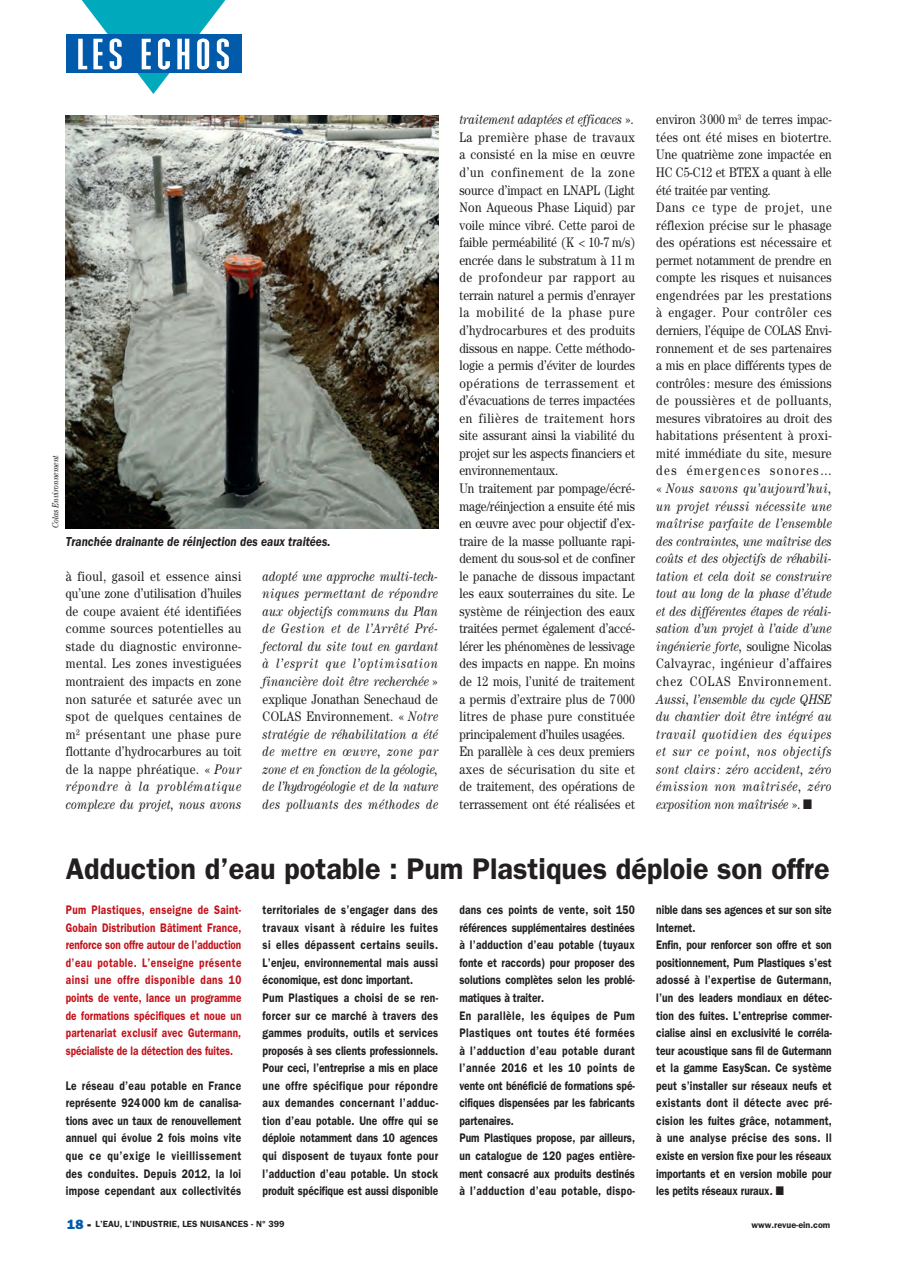
<style>
.page{position:relative;width:899px;height:1261px;background:#fff}
.page>*{position:absolute;margin:0;border:0;box-sizing:border-box;transform-origin:0 0}
.t1{font:600 30px "ITC Franklin Gothic Std";color:#231f20;scale:.96 1}
.t2{font:13.8px/17.5px "Century Std";letter-spacing:.01em;color:#231f20;text-align:justify;scale:.85 1}
.t3{font:13.8px/17.5px "Century Std";letter-spacing:.01em;color:#231f20;scale:.84 1}
.t4{font:italic 13.8px/17.5px "Century Std";letter-spacing:.03em;color:#231f20;text-align:justify;scale:.85 1}
.t5{font:italic 600 13.5px "ITC Franklin Gothic Std";color:#231f20;scale:.85 1}
.t6{font:600 12.45px/17.5px "ITC Franklin Gothic Std";letter-spacing:.01em;color:#231f20;scale:.82 1}
.t7{font:600 12.45px/17.5px "ITC Franklin Gothic Std";letter-spacing:-.005em;color:#c4121a;text-align:justify;scale:.8 1}
.t8{font:600 9px "ITC Franklin Gothic Std";color:#231f20}
.t9{font:italic 9px "Century Std";letter-spacing:-.015em;color:#231f20;scale:.85 1}
.s1{font-style:italic}
.s2{font-style:normal}
.s3{font-family:"ITC Franklin Gothic Std Hvy";font-weight:400;font-size:13.5px;color:#015aaa}
.s4{font-family:"ITC Franklin Gothic Std Hvy";font-weight:400;font-size:13.5px}
</style>
<div class="page">
<svg style="left:66px;top:0;width:175px;height:94px"></svg>
<img style="left:66px;top:116px;width:372px;height:412px">
<p class="t9" style="left:50px;top:528px;width:87px;rotate:-90deg">Colas Environnement</p>
<p class="t5" style="left:66px;top:533px;width:312px">Tranchée drainante de réinjection des eaux traitées.</p>
<p class="t2" style="left:66px;top:567px;width:208px">à fioul, gasoil et essence ainsi qu’une zone d’utilisation d’huiles de coupe avaient été identifiées comme sources potentielles au stade du diagnostic environne&shy;mental. Les zones investiguées montraient des impacts en zone non saturée et saturée avec un spot de quelques centaines de m² présentant une phase pure flottante d’hydrocarbures au toit de la nappe phréatique. « <span class="s1">Pour répondre à la problématique complexe du projet, nous avons</span></p>
<p class="t4" style="left:262px;top:567px;width:208px">adopté une approche multi-tech&shy;niques permettant de répondre aux objectifs communs du Plan de Gestion et de l’Arrêté Pré&shy;fectoral du site tout en gardant à l’esprit que l’optimisation financière doit être recherchée <span class="s2">» explique Jonathan Senechaud de COLAS Environnement. «</span> Notre stratégie de réhabilitation a été de mettre en œuvre, zone par zone et en fonction de la géologie, de l’hydrogéologie et de la nature des polluants des méthodes de</p>
<p class="t3" style="left:459px;top:111px;width:210px"><span class="s1">traitement adaptées et efficaces</span> ».<br>La première phase de travaux a consisté en la mise en œuvre d’un confinement de la zone source d’impact en LNAPL (Light<br>Non Aqueous Phase Liquid) par voile mince vibré. Cette paroi de faible perméabilité (K &lt; 10-7 m/s) encrée dans le substratum à 11 m de profondeur par rapport au terrain naturel a permis d’enrayer la mobilité de la phase pure d’hydrocarbures et des produits dissous en nappe. Cette méthodo&shy;logie a permis d’éviter de lourdes opérations de terrassement et d’évacuations de terres impactées en filières de traitement hors site assurant ainsi la viabilité du projet sur les aspects financiers et environnementaux.<br>Un traitement par pompage/écré&shy;mage/réinjection a ensuite été mis en œuvre avec pour objectif d’ex&shy;traire de la masse polluante rapi&shy;dement du sous-sol et de confiner le panache de dissous impactant les eaux souterraines du site. Le système de réinjection des eaux traitées permet également d’accé&shy;lérer les phénomènes de lessivage des impacts en nappe. En moins de 12 mois, l’unité de traitement a permis d’extraire plus de 7 000 litres de phase pure constituée principalement d’huiles usagées.<br>En parallèle à ces deux premiers axes de sécurisation du site et de traitement, des opérations de terrassement ont été réalisées et</p>
<p class="t2" style="left:656px;top:111px;width:208px;text-align:left">environ 3 000 m<sup>3</sup> de terres impac&shy;tées ont été mises en biotertre.<br>Une quatrième zone impactée en<br>HC C5-C12 et BTEX a quant à elle été traitée par venting.<br>Dans ce type de projet, une réflexion précise sur le phasage des opérations est nécessaire et permet notamment de prendre en compte les risques et nuisances engendrées par les prestations à engager. Pour contrôler ces derniers, l’équipe de COLAS Envi&shy;ronnement et de ses partenaires a mis en place différents types de contrôles : mesure des émissions de poussières et de polluants, mesures vibratoires au droit des habitations présentent à proxi&shy;mité immédiate du site, mesure des émergences sonores… « <span class="s1">Nous savons qu’aujourd’hui, un projet réussi nécessite une maîtrise parfaite de l’ensemble des contraintes, une maîtrise des coûts et des objectifs de réhabili&shy;tation et cela doit se construire tout au long de la phase d’étude et des différentes étapes de réali&shy;sation d’un projet à l’aide d’une ingénierie forte,</span> souligne Nicolas<br>Calvayrac, ingénieur d’affaires chez COLAS Environnement.</p>
<p class="t4" style="left:656px;top:690px;width:208px">Aussi, l’ensemble du cycle QHSE du chantier doit être intégré au travail quotidien des équipes et sur ce point, nos objectifs sont clairs : zéro accident, zéro émission non maîtrisée, zéro exposition non maîtrisée <span class="s2">».</span> ■</p>
<h1 class="t1" style="left:66px;top:851px;width:797px">Adduction d’eau potable : Pum Plastiques déploie son offre</h1>
<p class="t7" style="left:66px;top:901px;width:221px">Pum Plastiques, enseigne de Saint-Gobain Distribution Bâtiment France, renforce son offre autour de l’adduction d’eau potable. L’enseigne présente ainsi une offre disponible dans 10 points de vente, lance un programme de formations spécifiques et noue un partenariat exclusif avec Gutermann, spécialiste de la détection des fuites.</p>
<p class="t6" style="left:66px;top:1077px;width:215px;text-align:justify">Le réseau d’eau potable en France représente 924 000 km de canalisa&shy;tions avec un taux de renouvellement annuel qui évolue 2 fois moins vite que ce qu’exige le vieillissement des conduites. Depuis 2012, la loi impose cependant aux collectivités</p>
<p class="t6" style="left:262px;top:901px;width:215px">territoriales de s’engager dans des travaux visant à réduire les fuites si elles dépassent certains seuils.<br>L’enjeu, environnemental mais aussi économique, est donc important.<br>Pum Plastiques a choisi de se ren&shy;forcer sur ce marché à travers des gammes produits, outils et services proposés à ses clients professionnels.<br>Pour ceci, l’entreprise a mis en place une offre spécifique pour répondre aux demandes concernant l’adduc&shy;tion d’eau potable. Une offre qui se déploie notamment dans 10 agences qui disposent de tuyaux fonte pour l’adduction d’eau potable. Un stock produit spécifique est aussi disponible</p>
<p class="t6" style="left:459px;top:901px;width:216px">dans ces points de vente, soit 150 références supplémentaires destinées à l’adduction d’eau potable (tuyaux fonte et raccords) pour proposer des solutions complètes selon les problé&shy;matiques à traiter.<br>En parallèle, les équipes de Pum Plastiques ont toutes été formées à l’adduction d’eau potable durant l’année 2016 et les 10 points de vente ont bénéficié de formations spé&shy;cifiques dispensées par les fabricants partenaires.<br>Pum Plastiques propose, par ailleurs, un catalogue de 120 pages entière&shy;ment consacré aux produits destinés à l’adduction d’eau potable, dispo-</p>
<p class="t6" style="left:656px;top:901px;width:216px">nible dans ses agences et sur son site Internet.<br>Enfin, pour renforcer son offre et son positionnement, Pum Plastiques s’est adossé à l’expertise de Gutermann, l’un des leaders mondiaux en détec&shy;tion des fuites. L’entreprise commer&shy;cialise ainsi en exclusivité le corréla&shy;teur acoustique sans fil de Gutermann et la gamme EasyScan. Ce système peut s’installer sur réseaux neufs et existants dont il détecte avec pré&shy;cision les fuites grâce, notamment, à une analyse précise des sons. Il existe en version fixe pour les réseaux importants et en version mobile pour les petits réseaux ruraux. ■</p>
<p class="t8" style="left:67px;top:1219px;width:219px"><span class="s3">18</span> <span class="s4">-</span> L’EAU, L’INDUSTRIE, LES NUISANCES - N° 399</p>
<p class="t8" style="left:751px;top:1220px;width:80px">www.revue-ein.com</p>
</div>
